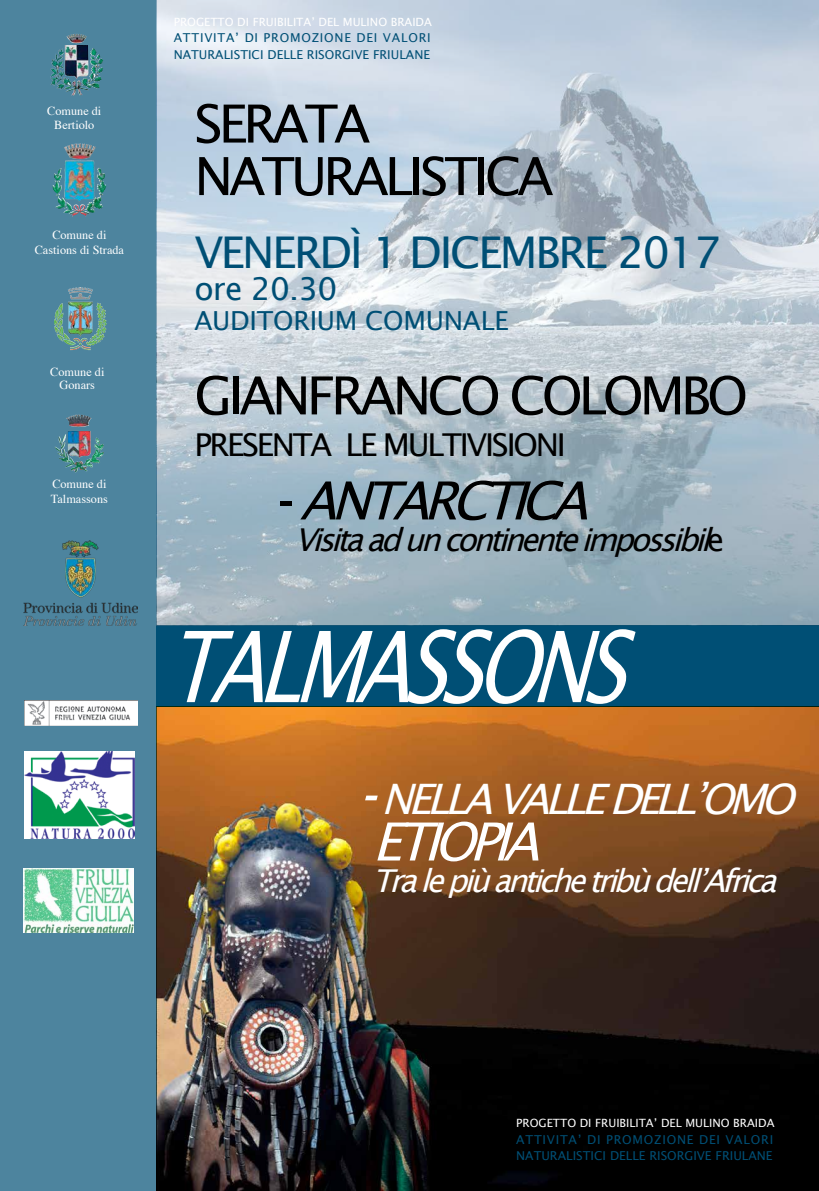
<style>
.page{position:relative;width:819px;height:1191px;background:#fff}
.page>*{position:absolute;margin:0;border:0;box-sizing:border-box;transform-origin:0 0}
.t1{font:italic 98.44px "Lucida Sans";color:#fff;scale:.8 1}
.t2{font:52.5px/52.5px "Lucida Grande";letter-spacing:-.075em;color:#000}
.t3{font:52.5px "Lucida Sans";letter-spacing:-.075em;color:#000}
.t4{font:italic 52.5px "Lucida Sans";color:#000}
.t5{font:italic 52.5px "Lucida Sans";color:#fff}
.t6{font:43.75px "Lucida Sans";letter-spacing:-.05em;color:#004f75}
.t7{font:italic 42px "Lucida Sans";color:#fff}
.t8{font:italic 31.5px "Lucida Sans";color:#000}
.t9{font:italic 31.5px "Lucida Sans";color:#fff}
.t10{font:31.5px "Lucida Sans";letter-spacing:-.07em;color:#000}
.t11{font:31.5px "Lucida Sans";letter-spacing:-.025em;color:#004f75}
.t12{font:26.25px "Lucida Sans";letter-spacing:-.01em;color:#004f75}
.t13{font:12.25px/16.6px "Lucida Grande";color:#004f75}
.t14{font:12.25px/14.7px "Times";color:#fff;text-align:center}
.t15{font:11.38px "Lucida Grande";color:#fff}
.s1{font-weight:600;font-style:normal}
.s2{font-style:normal}
.s3{font-weight:600;font-size:52.5px}
</style>
<div class="page">
<div style="left:156px;top:625px;width:663px;height:81px;background:#004f75"></div>
<div style="left:0;top:0;width:156px;height:1191px;background:#4d849e"></div>
<img style="left:23px;top:868px;width:111px;height:64px">
<img style="left:157px;top:0;width:662px;height:625px">
<img style="left:156px;top:706px;width:663px;height:485px">
<img style="left:24px;top:700px;width:114px;height:25px">
<img style="left:24px;top:540px;width:113px;height:85px">
<img style="left:24px;top:752px;width:110px;height:87px">
<img style="left:67px;top:34px;width:20px;height:9px">
<img style="left:64px;top:144px;width:32px;height:15px">
<img style="left:68px;top:287px;width:25px;height:50px">
<img style="left:66px;top:414px;width:26px;height:41px">
<p class="t14" style="left:47px;top:102px;width:56px">Comune di<br>Bertiolo</p>
<p class="t14" style="left:35px;top:227px;width:91px">Comune di<br>Castions di Strada</p>
<p class="t14" style="left:50px;top:365px;width:56px;line-height:12.2px">Comune di<br>Gonars</p>
<p class="t14" style="left:51px;top:475px;width:58px;text-align:left">Comune di<br>Talmassons</p>
<p class="t15" style="left:174px;top:15px;width:260px">PROGETTO DI FRUIBILITA’ DEL MULINO BRAIDA</p>
<p class="t13" style="left:174px;top:30px;width:9px">ATTI</p>
<p class="t13" style="left:204px;top:30px;width:17px">VITA</p>
<p class="t13" style="left:235px;top:30px;width:47px">’ DI PROMO</p>
<p class="t13" style="left:312px;top:30px;width:17px">ZIONE</p>
<p class="t13" style="left:356px;top:30px;width:8px">DEI</p>
<p class="t13" style="left:174px;top:30px;width:258px;text-indent:209px">VALORI<br>NATURALISTICI DELLE RISORGIVE FRIULANE</p>
<h2 class="t2" style="left:194px;top:98px;width:360px">SERATA<br>NATURALISTI CA</h2>
<h3 class="t6" style="left:194px;top:228px;width:528px">VENERDÌ 1 DICEMBRE 2017</h3>
<h3 class="t11" style="left:194px;top:270px;width:145px">ORE 20.30</h3>
<h3 class="t12" style="left:194px;top:306px;width:316px">AUDITORIUM COMUNALE</h3>
<h2 class="t3" style="left:194px;top:366px;width:555px">GIANFRANCO COLOMBO</h2>
<h3 class="t10" style="left:194px;top:427px;width:34px">PRESENTA</h3>
<h3 class="t10" style="left:345px;top:427px;width:222px">LE MULTIVISIONI</h3>
<h2 class="t4" style="left:278px;top:471px;width:327px"><span class="s1">-</span> ANTARCTICA</h2>
<h3 class="t8" style="left:294px;top:522px;width:431px">Visitaaduncontinenteimpossibil<span class="s2">E</span></h3>
<h1 class="t1" style="left:166px;top:611px;width:612px">TALMASSONS</h1>
<h3 class="t7" style="left:359px;top:775px;width:448px"><span class="s3">-</span>n ELLAVALLEDELL’OMO</h3>
<h2 class="t5" style="left:372px;top:811px;width:184px">ETIOPIA</h2>
<h3 class="t9" style="left:372px;top:862px;width:415px">Tralepiùantichetribùdell’Africa</h3>
<p class="t15" style="left:516px;top:1116px;width:260px">PROGETTO DI FRUIBILITA’ DEL MULINO BRAIDA</p>
<p class="t13" style="left:516px;top:1131px;width:9px">ATTI</p>
<p class="t13" style="left:547px;top:1131px;width:17px">VITA</p>
<p class="t13" style="left:577px;top:1131px;width:47px">’ DI PROMO</p>
<p class="t13" style="left:654px;top:1131px;width:17px">ZIONE</p>
<p class="t13" style="left:699px;top:1131px;width:8px">DEI</p>
<p class="t13" style="left:516px;top:1131px;width:258px;text-indent:209px">VALORI<br>NATURALISTICI DELLE RISORGIVE FRIULANE</p>
</div>
